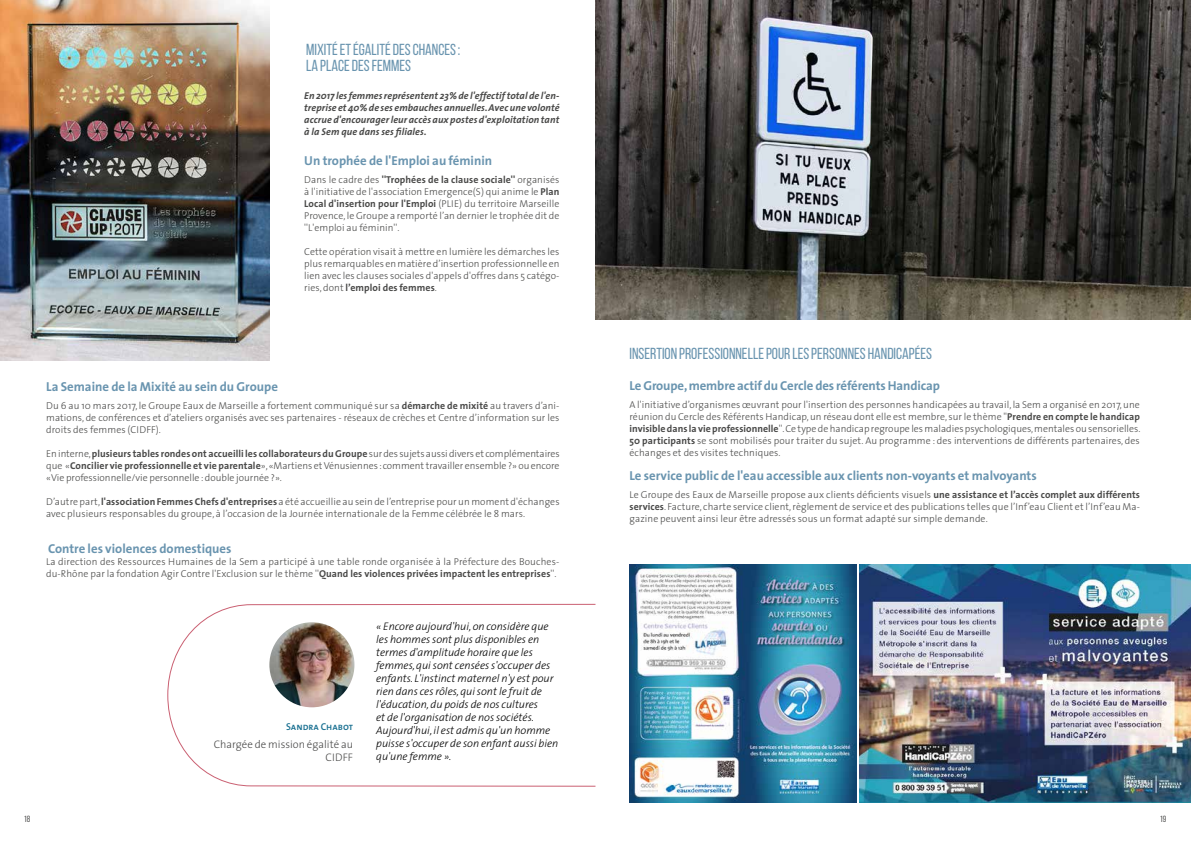
<style>
.page{position:relative;width:1191px;height:842px;background:#fff}
.page>*{position:absolute;margin:0;border:0;box-sizing:border-box;transform-origin:0 0}
.t1{font:16px/16px "Bebas Neue";color:#6994af}
.t2{font:700 13px "The Sans";color:#6994af}
.t3{font:italic 300 11px/13px "The Sans";color:#000}
.t4{font:300 11px/13px "The Sans";color:#4a4a49;text-align:right}
.t5{font:300 10px/12px "The Sans";letter-spacing:.01em;color:#4a4a49;text-align:justify}
.t6{font:italic 700 10px/12px "The Sans";letter-spacing:.01em;color:#4a4a49;text-align:justify}
.t7{font:10px "The Sans Semi Bold Caps";color:#197091}
.t8{font:9px "Bebas Neue";color:#575756}
.s1{font-weight:700}
</style>
<div class="page">
<img style="left:0;top:0;width:269px;height:360px">
<img style="left:595px;top:0;width:596px;height:319px">
<img style="left:629px;top:564px;width:227px;height:239px">
<img style="left:860px;top:565px;width:331px;height:238px">
<svg style="left:167px;top:603px;width:429px;height:184px"></svg>
<img style="left:269px;top:622px;width:85px;height:85px;border-radius:43px">
<h1 class="t1" style="left:306px;top:41px;width:156px">MIXITÉ ET ÉGALITÉ DES CHANCES :<br>LA PLACE DES FEMMES</h1>
<p class="t6" style="left:304px;top:90px;width:257px">En 2017 les femmes représentent 23% de l'effectif total de l'en&shy;treprise et 40% de ses embauches annuelles. Avec une volonté accrue d'encourager leur accès aux postes d'exploitation tant à la Sem que dans ses filiales.</p>
<h2 class="t2" style="left:304px;top:150px;width:189px">Un trophée de l'Emploi au féminin</h2>
<p class="t5" style="left:304px;top:173px;width:257px">Dans le cadre des <span class="s1">''Trophées de la clause sociale''</span> organisés à l'initiative de l'association Emergence(S) qui anime le <span class="s1">Plan Local d'insertion pour l'Emploi</span> (PLIE) du territoire Marseille Provence, le Groupe a remporté l’an dernier le trophée dit de ''L'emploi au féminin''.</p>
<p class="t5" style="left:304px;top:245px;width:257px">Cette opération visait à mettre en lumière les démarches les plus remarquables en matière d’insertion professionnelle en lien avec les clauses sociales d'appels d'offres dans 5 catégo&shy;ries, dont <span class="s1">l’emploi des femmes</span>.</p>
<h2 class="t2" style="left:46px;top:376px;width:233px">La Semaine de la Mixité au sein du Groupe</h2>
<p class="t5" style="left:46px;top:399px;width:515px">Du 6 au 10 mars 2017, le Groupe Eaux de Marseille a fortement communiqué sur sa <span class="s1">démarche de mixité</span> au travers d’ani&shy;mations, de conférences et d’ateliers organisés avec ses partenaires - réseaux de crèches et Centre d’information sur les droits des femmes (CIDFF).</p>
<p class="t5" style="left:46px;top:447px;width:515px">En interne, <span class="s1">plusieurs tables rondes ont accueilli les collaborateurs du Groupe</span> sur des sujets aussi divers et complémentaires que «<span class="s1">Concilier vie professionnelle et vie parentale</span>», «Martiens et Vénusiennes : comment travailler ensemble ?» ou encore «Vie professionnelle/vie personnelle : double journée ?».</p>
<p class="t5" style="left:46px;top:495px;width:515px">D’autre part, <span class="s1">l'association Femmes Chefs d'entreprises</span> a été accueillie au sein de l’entreprise pour un moment d'échanges avec plusieurs responsables du groupe, à l’occasion de la Journée internationale de la Femme célébrée le 8 mars.</p>
<h2 class="t2" style="left:48px;top:538px;width:185px">Contre les violences domestiques</h2>
<p class="t5" style="left:46px;top:555px;width:515px">La direction des Ressources Humaines de la Sem a participé à une table ronde organisée à la Préfecture des Bouches&shy;du-Rhône par la fondation Agir Contre l'Exclusion sur le thème ''<span class="s1">Quand les violences privées impactent les entreprises</span>''.</p>
<p class="t7" style="left:286px;top:718px;width:68px">Sandra Chabot</p>
<p class="t4" style="left:214px;top:738px;width:141px">Chargée de mission égalité au<br>CIDFF</p>
<p class="t3" style="left:376px;top:620px;width:184px">« Encore aujourd'hui, on considère que les hommes sont plus disponibles en termes d'amplitude horaire que les femmes, qui sont censées s'occuper des enfants. L'instinct maternel n'y est pour rien dans ces rôles, qui sont le fruit de l'éducation, du poids de nos cultures<br>et de l'organisation de nos sociétés.<br>Aujourd'hui, il est admis qu'un homme puisse s'occuper de son enfant aussi bien qu'une femme ».</p>
<h1 class="t1" style="left:629px;top:345px;width:304px">INSERTION PROFESSIONNELLE POUR LES PERSONNES HANDICAPÉES</h1>
<h2 class="t2" style="left:629px;top:375px;width:312px">Le Groupe, membre actif du Cercle des référents Handicap</h2>
<p class="t5" style="left:629px;top:398px;width:512px">A l'initiative d’organismes œuvrant pour l'insertion des personnes handicapées au travail, la Sem a organisé en 2017, une réunion du Cercle des Référents Handicap, un réseau dont elle est membre, sur le thème ''<span class="s1">Prendre en compte le handicap invisible dans la vie professionnelle</span>''. Ce type de handicap regroupe les maladies psychologiques, mentales ou sensorielles.<br><span class="s1">50 participants</span> se sont mobilisés pour traiter du sujet. Au programme : des interventions de différents partenaires, des échanges et des visites techniques.</p>
<h2 class="t2" style="left:629px;top:465px;width:409px">Le service public de l'eau accessible aux clients non-voyants et malvoyants</h2>
<p class="t5" style="left:629px;top:488px;width:512px">Le Groupe des Eaux de Marseille propose aux clients déficients visuels <span class="s1">une assistance et l’accès complet aux différents services</span>. Facture, charte service client, règlement de service et des publications telles que l’Inf’eau Client et l’Inf’eau Ma&shy;gazine peuvent ainsi leur être adressés sous un format adapté sur simple demande.</p>
<p class="t8" style="left:24px;top:814px;width:8px">18</p>
<p class="t8" style="left:1159px;top:814px;width:8px">19</p>
</div>
